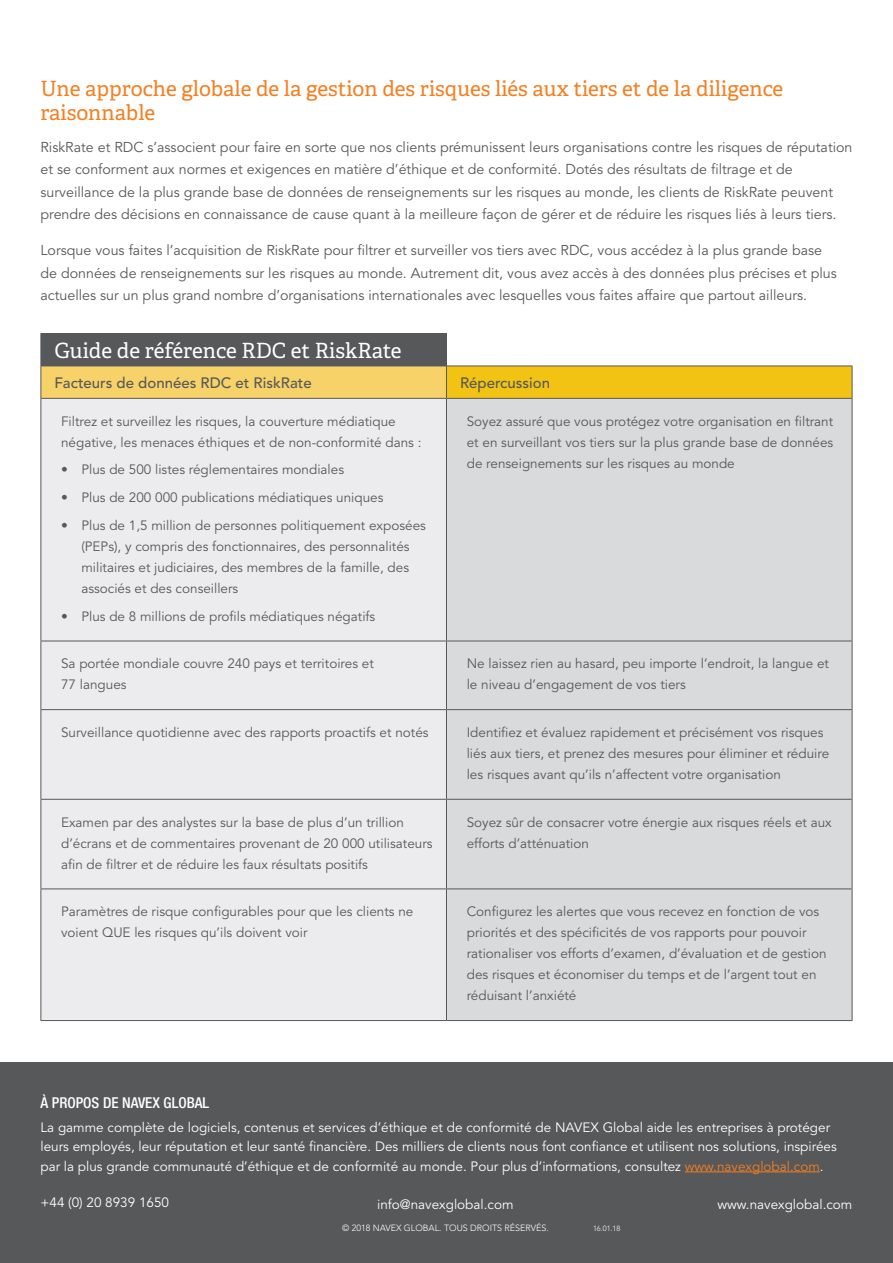
<style>
.page{position:relative;width:893px;height:1263px;background:#fff}
.page>*{position:absolute;margin:0;border:0;box-sizing:border-box;transform-origin:0 0}
.H1_-_Orange__Section{font:21px/24px "Adelle";color:#f57f21}
.H1_-_Orange__Section-2{font:21px "Adelle";color:#fff}
.Table_HeaderCell{font:500 15px "Avenir LT Std";color:#57585a}
.t1{font:500 condensed 15px "Helvetica Neue LT Com";color:#fff}
.Body_Copy{font:14.25px/22.5px "Avenir LT Std";color:#57585a}
.Table_CellContent{font:13.5px/21px "Avenir LT Std";color:#57585a}
.t2{font:13.5px/19.5px "Avenir LT Std";color:#fff}
.t3{font:300 9px "Avenir LT Std";color:#fff}
.t4{font:300 7.5px "Avenir LT Std";color:#fff}
.s1{color:#f57f21}
</style>
<div class="page">
<div style="left:0;top:1062px;width:893px;height:201px;background:#57585a"></div>
<hr style="left:685px;top:1171px;width:135px;height:1px;background:#f57f21">
<div style="left:41px;top:334px;width:405px;height:32px;background:#57585a"></div>
<div style="left:41px;top:366px;width:405px;height:32px;background:#f6d268"></div>
<div style="left:446px;top:366px;width:406px;height:32px;background:#f3c314"></div>
<div style="left:41px;top:399px;width:405px;height:621px;background:#ececee"></div>
<div style="left:447px;top:399px;width:405px;height:621px;background:#d9dadc"></div>
<hr style="left:446px;top:366px;width:406px;height:1px;background:#57585a">
<hr style="left:852px;top:366px;width:1px;height:32px;background:#57585a">
<hr style="left:40px;top:333px;width:407px;height:1px;background:#57585a">
<hr style="left:40px;top:334px;width:1px;height:32px;background:#57585a">
<hr style="left:446px;top:334px;width:1px;height:32px;background:#57585a">
<hr style="left:446px;top:398px;width:406px;height:1px;background:#57585a">
<hr style="left:852px;top:399px;width:1px;height:242px;background:#57585a">
<hr style="left:852px;top:641px;width:1px;height:68px;background:#57585a">
<hr style="left:852px;top:710px;width:1px;height:89px;background:#57585a">
<hr style="left:852px;top:800px;width:1px;height:88px;background:#57585a">
<hr style="left:852px;top:889px;width:1px;height:131px;background:#57585a">
<hr style="left:446px;top:641px;width:406px;height:1px;background:#57585a">
<hr style="left:446px;top:709px;width:406px;height:1px;background:#57585a">
<hr style="left:446px;top:799px;width:406px;height:1px;background:#57585a">
<hr style="left:446px;top:888px;width:406px;height:1px;background:#57585a">
<hr style="left:446px;top:1020px;width:406px;height:1px;background:#57585a">
<hr style="left:40px;top:399px;width:1px;height:242px;background:#57585a">
<hr style="left:40px;top:641px;width:1px;height:68px;background:#57585a">
<hr style="left:40px;top:710px;width:1px;height:89px;background:#57585a">
<hr style="left:40px;top:800px;width:1px;height:88px;background:#57585a">
<hr style="left:40px;top:889px;width:1px;height:131px;background:#57585a">
<hr style="left:446px;top:399px;width:1px;height:242px;background:#57585a">
<hr style="left:446px;top:641px;width:1px;height:68px;background:#57585a">
<hr style="left:446px;top:710px;width:1px;height:89px;background:#57585a">
<hr style="left:446px;top:800px;width:1px;height:88px;background:#57585a">
<hr style="left:446px;top:889px;width:1px;height:131px;background:#57585a">
<hr style="left:40px;top:641px;width:406px;height:1px;background:#57585a">
<hr style="left:40px;top:709px;width:406px;height:1px;background:#57585a">
<hr style="left:40px;top:799px;width:406px;height:1px;background:#57585a">
<hr style="left:40px;top:888px;width:406px;height:1px;background:#57585a">
<hr style="left:40px;top:1020px;width:406px;height:1px;background:#57585a">
<hr style="left:40px;top:366px;width:1px;height:32px;background:#57585a">
<hr style="left:41px;top:366px;width:405px;height:1px;background:#57585a">
<hr style="left:446px;top:366px;width:1px;height:32px;background:#57585a">
<hr style="left:40px;top:398px;width:406px;height:1px;background:#57585a">
<p class="H1_-_Orange__Section" style="left:40px;top:76px;width:744px">Une approche globale de la gestion des risques liés aux tiers et de la diligence raisonnable</p>
<p class="Body_Copy" style="left:40px;top:136px;width:813px">RiskRate et RDC s’associent pour faire en sorte que nos clients prémunissent leurs organisations contre les risques de réputation et se conforment aux normes et exigences en matière d’éthique et de conformité. Dotés des résultats de filtrage et de surveillance de la plus grande base de données de renseignements sur les risques au monde, les clients de RiskRate peuvent prendre des décisions en connaissance de cause quant à la meilleure façon de gérer et de réduire les risques liés à leurs tiers.</p>
<p class="Body_Copy" style="left:40px;top:239px;width:798px">Lorsque vous faites l’acquisition de RiskRate pour filtrer et surveiller vos tiers avec RDC, vous accédez à la plus grande base de données de renseignements sur les risques au monde. Autrement dit, vous avez accès à des données plus précises et plus actuelles sur un plus grand nombre d’organisations internationales avec lesquelles vous faites affaire que partout ailleurs.</p>
<p class="H1_-_Orange__Section-2" style="left:54px;top:335px;width:349px">Guide de référence RDC et RiskRate</p>
<p class="Table_HeaderCell" style="left:54px;top:374px;width:259px">Facteurs de données RDC et RiskRate</p>
<p class="Table_HeaderCell" style="left:460px;top:374px;width:92px">Répercussion</p>
<p class="Table_CellContent" style="left:61px;top:411px;width:362px">Filtrez et surveillez les risques, la couverture médiatique négative, les menaces éthiques et de non-conformité dans :</p>
<p class="Table_CellContent" style="left:61px;top:460px;width:284px">• Plus de 500 listes réglementaires mondiales</p>
<p class="Table_CellContent" style="left:61px;top:487px;width:324px">• Plus de 200 000 publications médiatiques uniques</p>
<p class="Table_CellContent" style="left:81px;top:515px;width:346px;text-indent:-20px">• Plus de 1,5 million de personnes politiquement exposées (PEPs), y compris des fonctionnaires, des personnalités militaires et judiciaires, des membres de la famille, des associés et des conseillers</p>
<p class="Table_CellContent" style="left:61px;top:606px;width:316px">• Plus de 8 millions de profils médiatiques négatifs</p>
<p class="Table_CellContent" style="left:467px;top:411px;width:368px;text-align:justify">Soyez assuré que vous protégez votre organisation en filtrant et en surveillant vos tiers sur la plus grande base de données de renseignements sur les risques au monde</p>
<p class="Table_CellContent" style="left:61px;top:654px;width:314px">Sa portée mondiale couvre 240 pays et territoires et<br>77 langues</p>
<p class="Table_CellContent" style="left:467px;top:654px;width:364px">Ne laissez rien au hasard, peu importe l’endroit, la langue et le niveau d’engagement de vos tiers</p>
<p class="Table_CellContent" style="left:61px;top:722px;width:369px">Surveillance quotidienne avec des rapports proactifs et notés</p>
<p class="Table_CellContent" style="left:467px;top:722px;width:364px">Identifiez et évaluez rapidement et précisément vos risques liés aux tiers, et prenez des mesures pour éliminer et réduire les risques avant qu’ils n’affectent votre organisation</p>
<p class="Table_CellContent" style="left:61px;top:812px;width:373px">Examen par des analystes sur la base de plus d’un trillion d’écrans et de commentaires provenant de 20 000 utilisateurs afin de filtrer et de réduire les faux résultats positifs</p>
<p class="Table_CellContent" style="left:467px;top:812px;width:367px">Soyez sûr de consacrer votre énergie aux risques réels et aux efforts d’atténuation</p>
<p class="Table_CellContent" style="left:61px;top:901px;width:354px">Paramètres de risque configurables pour que les clients ne voient QUE les risques qu’ils doivent voir</p>
<p class="Table_CellContent" style="left:467px;top:901px;width:361px">Configurez les alertes que vous recevez en fonction de vos priorités et des spécificités de vos rapports pour pouvoir rationaliser vos efforts d’examen, d’évaluation et de gestion des risques et économiser du temps et de l’argent tout en réduisant l’anxiété</p>
<p class="t1" style="left:40px;top:1094px;width:170px">À PROPOS DE NAVEX GLOBAL</p>
<p class="t2" style="left:40px;top:1117px;width:798px">La gamme complète de logiciels, contenus et services d’éthique et de conformité de NAVEX Global aide les entreprises à protéger leurs employés, leur réputation et leur santé financière. Des milliers de clients nous font confiance et utilisent nos solutions, inspirées par la plus grande communauté d’éthique et de conformité au monde. Pour plus d’informations, consultez <span class="s1">www.navexglobal.com</span>.</p>
<p class="t2" style="left:40px;top:1192px;width:130px">+44 (0) 20 8939 1650</p>
<p class="t2" style="left:377px;top:1195px;width:138px">info@navexglobal.com</p>
<p class="t2" style="left:717px;top:1195px;width:137px">www.navexglobal.com</p>
<p class="t3" style="left:342px;top:1223px;width:208px">© 2018 NAVEX GLOBAL. TOUS DROITS RÉSERVÉS.</p>
<p class="t4" style="left:593px;top:1224px;width:29px">16.01.18</p>
</div>
